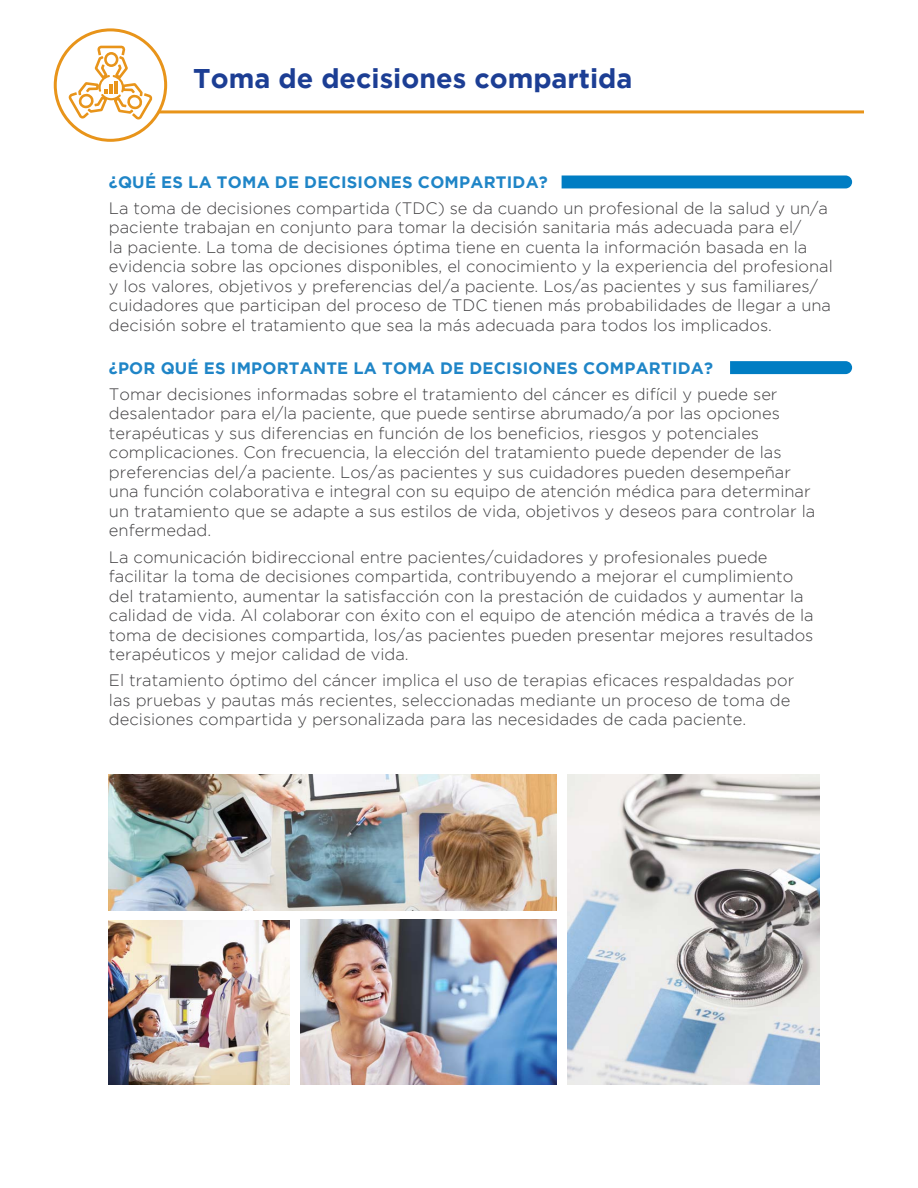
<style>
.page{position:relative;width:918px;height:1188px;background:#fff}
.page>*{position:absolute;margin:0;border:0;box-sizing:border-box;transform-origin:0 0}
.t1{font:700 27px "Gotham";color:#1c3e94}
.t2{font:300 16.5px/19.5px "Gotham";color:#414042}
.t3{font:700 16.5px "Gotham";letter-spacing:.015em;color:#1f85c7}
</style>
<div class="page">
<hr style="left:159px;top:110px;width:705px;height:3px;background:#e8941a">
<img style="left:109px;top:775px;width:447px;height:135px">
<img style="left:568px;top:775px;width:251px;height:310px">
<img style="left:109px;top:920px;width:181px;height:165px">
<img style="left:301px;top:920px;width:255px;height:165px">
<svg style="left:54px;top:28px;width:113px;height:114px"></svg>
<div style="left:562px;top:176px;width:290px;height:12px;background:#007dc3"></div>
<svg style="left:730px;top:361px;width:122px;height:13px"></svg>
<h1 class="t1" style="left:193px;top:63px;width:441px">Toma de decisiones compartida</h1>
<p class="t3" style="left:109px;top:172px;width:440px">¿QUÉ ES LA TOMA DE DECISIONES COMPARTIDA?</p>
<p class="t2" style="left:109px;top:198px;width:725px">La toma de decisiones compartida (TDC) se da cuando un profesional de la salud y un/a paciente trabajan en conjunto para tomar la decisión sanitaria más adecuada para el/<br>la paciente. La toma de decisiones óptima tiene en cuenta la información basada en la evidencia sobre las opciones disponibles, el conocimiento y la experiencia del profesional y los valores, objetivos y preferencias del/a paciente. Los/as pacientes y sus familiares/ cuidadores que participan del proceso de TDC tienen más probabilidades de llegar a una decisión sobre el tratamiento que sea la más adecuada para todos los implicados.</p>
<p class="t3" style="left:109px;top:358px;width:606px">¿POR QUÉ ES IMPORTANTE LA TOMA DE DECISIONES COMPARTIDA?</p>
<p class="t2" style="left:109px;top:384px;width:708px">Tomar decisiones informadas sobre el tratamiento del cáncer es difícil y puede ser desalentador para el/la paciente, que puede sentirse abrumado/a por las opciones terapéuticas y sus diferencias en función de los beneficios, riesgos y potenciales complicaciones. Con frecuencia, la elección del tratamiento puede depender de las preferencias del/a paciente. Los/as pacientes y sus cuidadores pueden desempeñar una función colaborativa e integral con su equipo de atención médica para determinar un tratamiento que se adapte a sus estilos de vida, objetivos y deseos para controlar la enfermedad.</p>
<p class="t2" style="left:109px;top:547px;width:706px">La comunicación bidireccional entre pacientes/cuidadores y profesionales puede facilitar la toma de decisiones compartida, contribuyendo a mejorar el cumplimiento del tratamiento, aumentar la satisfacción con la prestación de cuidados y aumentar la calidad de vida. Al colaborar con éxito con el equipo de atención médica a través de la toma de decisiones compartida, los/as pacientes pueden presentar mejores resultados terapéuticos y mejor calidad de vida.</p>
<p class="t2" style="left:109px;top:671px;width:687px">El tratamiento óptimo del cáncer implica el uso de terapias eficaces respaldadas por las pruebas y pautas más recientes, seleccionadas mediante un proceso de toma de decisiones compartida y personalizada para las necesidades de cada paciente.</p>
</div>
